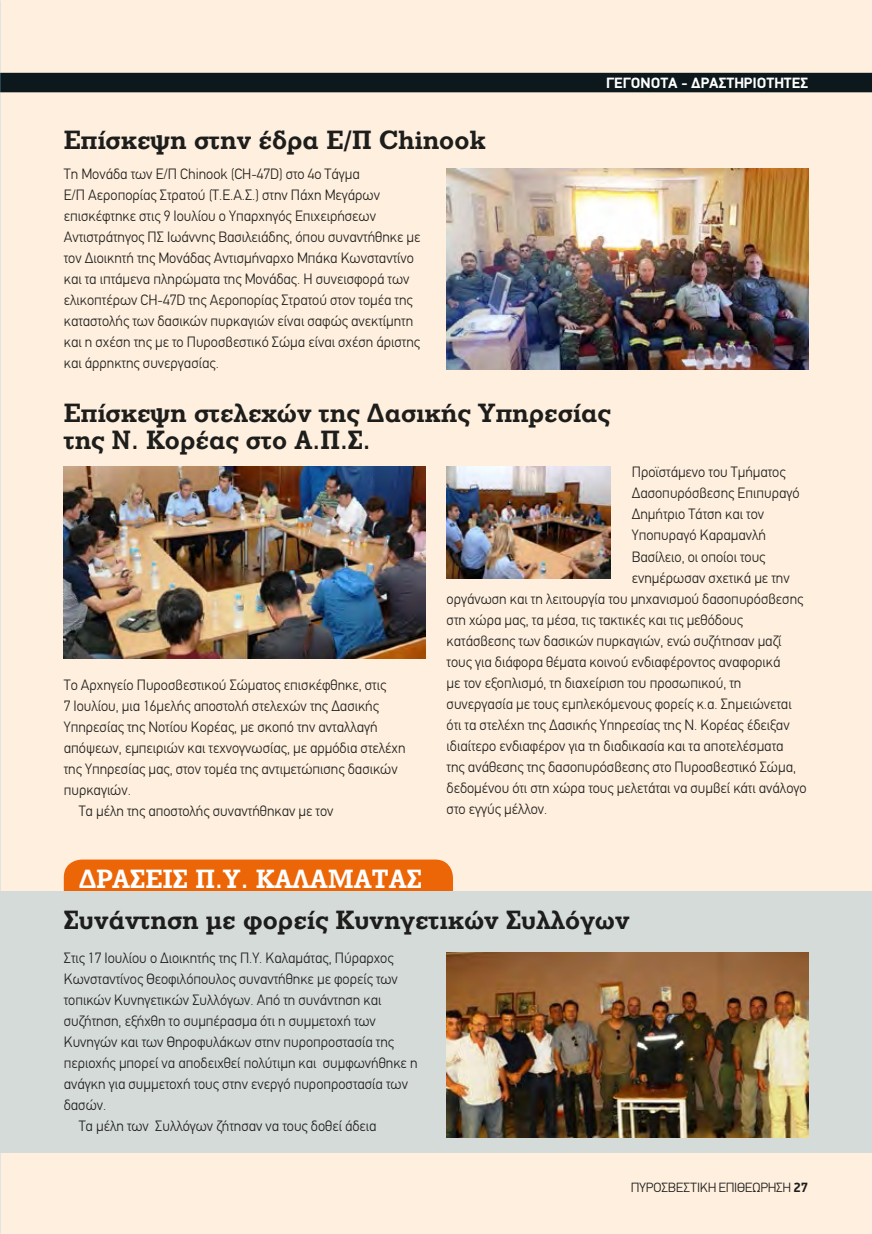
<style>
.page{position:relative;width:872px;height:1234px;background:#fff}
.page>*{position:absolute;margin:0;border:0;box-sizing:border-box;transform-origin:0 0}
.t1{font:700 27px/27px "PF Litho Text";color:#1d1d1b}
.t2{font:700 27px "PF Litho Text";color:#fff}
.t3{font:300 15px/21px "PF Din Text";color:#1d1d1b}
.t4{font:700 15px "PF Din Display";color:#fff}
.t5{font:300 13.5px "PF Din Display";color:#1d1d1b}
.s1{font-weight:700}
</style>
<div class="page">
<div style="left:0;top:0;width:872px;height:1233px;background:#feefde"></div>
<div style="left:0;top:73px;width:872px;height:19px;background:#0d181c"></div>
<div style="left:64px;top:859px;width:389px;height:87px;background:#ec6608;border-radius:18px"></div>
<img style="left:0;top:0;width:1px;height:1233px">
<div style="left:0;top:891px;width:872px;height:261px;background:#d5dbd9"></div>
<img style="left:446px;top:952px;width:362px;height:185px">
<img style="left:64px;top:466px;width:361px;height:192px">
<img style="left:446px;top:466px;width:164px;height:112px">
<img style="left:446px;top:168px;width:362px;height:201px">
<h1 class="t1" style="left:64px;top:125px;width:423px">Επίσκεψη στην έδρα Ε/Π Chinook</h1>
<p class="t3" style="left:64px;top:164px;width:358px">Τη Μονάδα των Ε/Π Chinook (CH-47D) στο 4ο Τάγμα<br>Ε/Π Αεροπορίας Στρατού (Τ.Ε.Α.Σ.) στην Πάχη Μεγάρων επισκέφτηκε στις 9 Ιουλίου o Υπαρχηγός Επιχειρήσεων Αντιστράτηγος ΠΣ Ιωάννης Βασιλειάδης, όπου συναντήθηκε με τον Διοικητή της Μονάδας Αντισμήναρχο Μπάκα Κωνσταντίνο και τα ιπτάμενα πληρώματα της Μονάδας. Η συνεισφορά των ελικοπτέρων CH-47D της Αεροπορίας Στρατού στον τομέα της καταστολής των δασικών πυρκαγιών είναι σαφώς ανεκτίμητη και η σχέση της με το Πυροσβεστικό Σώμα είναι σχέση άριστης και άρρηκτης συνεργασίας.</p>
<p class="t4" style="left:606px;top:74px;width:203px">ΓEΓONOTA - ΔPAΣTHPIOTHTEΣ</p>
<h1 class="t1" style="left:64px;top:398px;width:548px">Επίσκεψη στελεχών της Δασικής Υπηρεσίας της Ν. Κορέας στο Α.Π.Σ.</h1>
<p class="t3" style="left:64px;top:674px;width:324px">Το Αρχηγείο Πυροσβεστικού Σώματος επισκέφθηκε, στις</p>
<p class="t3" style="left:64px;top:695px;width:317px">7 Ιουλίου, μια 16μελής αποστολή στελεχών της Δασικής</p>
<p class="t3" style="left:64px;top:716px;width:315px">Υπηρεσίας της Νοτίου Κορέας, με σκοπό την ανταλλαγή</p>
<p class="t3" style="left:64px;top:737px;width:343px">απόψεων, εμπειριών και τεχνογνωσίας, με αρμόδια στελέχη</p>
<p class="t3" style="left:64px;top:758px;width:335px">της Υπηρεσίας μας, στον τομέα της αντιμετώπισης δασικών</p>
<p class="t3" style="left:64px;top:779px;width:69px">πυρκαγιών.</p>
<p class="t3" style="left:79px;top:800px;width:256px">Τα μέλη της αποστολής συναντήθηκαν με τον</p>
<p class="t3" style="left:632px;top:462px;width:155px">Προϊστάμενο του Τμήματος</p>
<p class="t3" style="left:632px;top:483px;width:169px">Δασοπυρόσβεσης Επιπυραγό</p>
<p class="t3" style="left:632px;top:504px;width:134px">Δημήτριο Τάτση και τον</p>
<p class="t3" style="left:632px;top:525px;width:136px">Υποπυραγό Καραμανλή</p>
<p class="t3" style="left:632px;top:546px;width:135px">Βασίλειο, οι οποίοι τους</p>
<p class="t3" style="left:632px;top:567px;width:159px">ενημέρωσαν σχετικά με την</p>
<p class="t3" style="left:446px;top:588px;width:358px">οργάνωση και τη λειτουργία του μηχανισμού δασοπυρόσβεσης</p>
<p class="t3" style="left:446px;top:609px;width:298px">στη χώρα μας, τα μέσα, τις τακτικές και τις μεθόδους</p>
<p class="t3" style="left:446px;top:630px;width:336px">κατάσβεσης των δασικών πυρκαγιών, ενώ συζήτησαν μαζί</p>
<p class="t3" style="left:446px;top:651px;width:335px">τους για διάφορα θέματα κοινού ενδιαφέροντος αναφορικά</p>
<p class="t3" style="left:446px;top:672px;width:296px">με τον εξοπλισμό, τη διαχείριση του προσωπικού, τη</p>
<p class="t3" style="left:446px;top:693px;width:346px">συνεργασία με τους εμπλεκόμενους φορείς κ.α. Σημειώνεται</p>
<p class="t3" style="left:446px;top:714px;width:344px">ότι τα στελέχη της Δασικής Υπηρεσίας της Ν. Κορέας έδειξαν</p>
<p class="t3" style="left:446px;top:735px;width:338px">ιδιαίτερο ενδιαφέρον για τη διαδικασία και τα αποτελέσματα</p>
<p class="t3" style="left:446px;top:756px;width:351px">της ανάθεσης της δασοπυρόσβεσης στο Πυροσβεστικό Σώμα,</p>
<p class="t3" style="left:446px;top:777px;width:361px">δεδομένου ότι στη χώρα τους μελετάται να συμβεί κάτι ανάλογο</p>
<p class="t3" style="left:446px;top:798px;width:102px">στο εγγύς μέλλον.</p>
<h1 class="t2" style="left:79px;top:861px;width:51px">Δράσε</h1>
<h1 class="t2" style="left:162px;top:861px;width:244px">ις Π.Υ. Καλαμάτας</h1>
<h1 class="t1" style="left:64px;top:905px;width:567px">Συνάντηση με φορείς Κυνηγετικών Συλλόγων</h1>
<p class="t3" style="left:64px;top:947px;width:331px">Στις 17 Ιουλίου ο Διοικητής της Π.Υ. Καλαμάτας, Πύραρχος</p>
<p class="t3" style="left:64px;top:968px;width:336px">Κωνσταντίνος Θεοφιλόπουλος συναντήθηκε με φορείς των</p>
<p class="t3" style="left:64px;top:989px;width:319px">τοπικών Κυνηγετικών Συλλόγων. Από τη συνάντηση και</p>
<p class="t3" style="left:64px;top:1010px;width:314px">συζήτηση, εξήχθη το συμπέρασμα ότι η συμμετοχή των</p>
<p class="t3" style="left:64px;top:1031px;width:332px">Κυνηγών και των Θηροφυλάκων στην πυροπροστασία της</p>
<p class="t3" style="left:64px;top:1052px;width:355px">περιοχής μπορεί να αποδειχθεί πολύτιμη και συμφωνήθηκε η</p>
<p class="t3" style="left:64px;top:1073px;width:346px">ανάγκη για συμμετοχή τους στην ενεργό πυροπροστασία των</p>
<p class="t3" style="left:64px;top:1094px;width:44px">δασών.</p>
<p class="t3" style="left:79px;top:1115px;width:299px">Τα μέλη των Συλλόγων ζήτησαν να τους δοθεί άδεια</p>
<p class="t5" style="left:631px;top:1178px;width:178px">ΠYPOΣBEΣTIKH EΠIΘEΩPHΣH <span class="s1">27</span></p>
</div>
